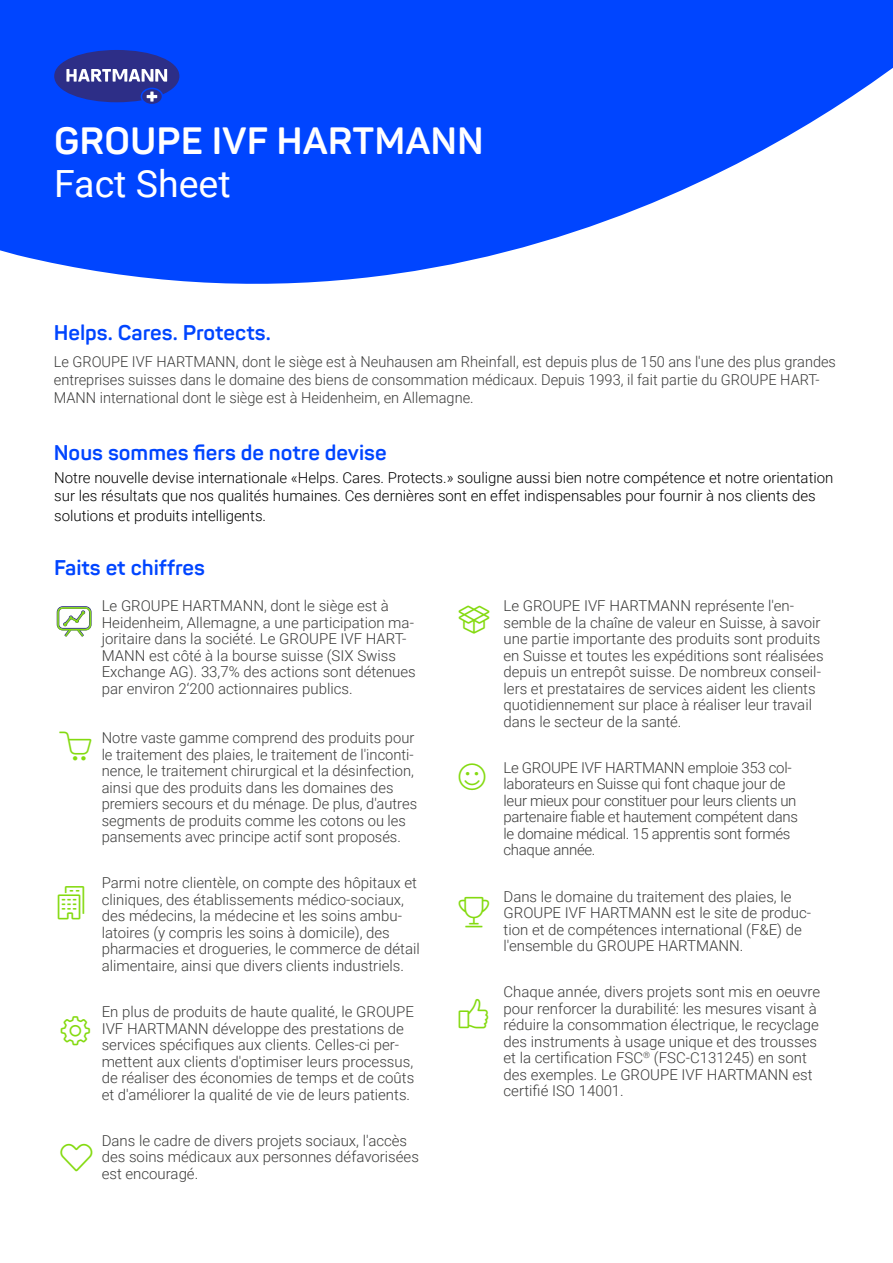
<style>
.page{position:relative;width:893px;height:1263px;background:#fff}
.page>*{position:absolute;margin:0;border:0;box-sizing:border-box;transform-origin:0 0}
.t1{font:700 37.5px "Panton";color:#fff}
.t2{font:37.5px "Roboto";color:#fff}
.t3{font:700 21px "Panton";color:#0045ff}
.t4{font:300 15px/16.5px "Roboto";color:#3c3c3b}
.t5{font:300 15px/18px "Roboto";color:#000}
.t6{font:300 15px/16.5px "Roboto";letter-spacing:-.02em;color:#3c3c3b}
</style>
<div class="page">
<svg style="left:0;top:0;width:893px;height:284px;fill:#0045ff"></svg>
<svg style="left:142px;top:89px;width:20px;height:15px"></svg>
<svg style="left:54px;top:50px;width:125px;height:52px;background:#3c4aac"></svg>
<div style="left:54px;top:119px;width:483px;height:35px;background:#0045ff"></div>
<h1 class="t1" style="left:54px;top:117px;width:431px">GROUPE IVF HARTMANN</h1>
<h1 class="t2" style="left:54px;top:157px;width:178px">Fact Sheet</h1>
<h2 class="t3" style="left:54px;top:320px;width:218px">Helps. Cares. Protects.</h2>
<p class="t4" style="left:54px;top:352px;width:784px;line-height:18px">Le GROUPE IVF HARTMANN, dont le siège est à Neuhausen am Rheinfall, est depuis plus de 150 ans l'une des plus grandes entreprises suisses dans le domaine des biens de consommation médicaux. Depuis 1993, il fait partie du GROUPE HART-<br>MANN international dont le siège est à Heidenheim, en Allemagne.</p>
<h2 class="t3" style="left:54px;top:439px;width:334px">Nous sommes fiers de notre devise</h2>
<p class="t5" style="left:54px;top:468px;width:781px">Notre nouvelle devise internationale «Helps. Cares. Protects.» souligne aussi bien notre compétence et notre orientation sur les résultats que nos qualités humaines. Ces dernières sont en effet indispensables pour fournir à nos clients des</p>
<p class="t5" style="left:54px;top:506px;width:214px">solutions et produits intelligents.</p>
<h2 class="t3" style="left:54px;top:555px;width:153px">Faits et chiffres</h2>
<p class="t4" style="left:102px;top:597px;width:316px">Le GROUPE HARTMANN, dont le siège est à Heidenheim, Allemagne, a une participation ma&shy;joritaire dans la société. Le GROUPE IVF HART-MANN est côté à la bourse suisse (SIX Swiss Exchange AG). 33,7% des actions sont détenues par environ 2‘200 actionnaires publics.</p>
<p class="t4" style="left:102px;top:729px;width:317px">Notre vaste gamme comprend des produits pour le traitement des plaies, le traitement de l'inconti&shy;nence, le traitement chirurgical et la désinfection, ainsi que des produits dans les domaines des premiers secours et du ménage. De plus, d'autres segments de produits comme les cotons ou les pansements avec principe actif sont proposés.</p>
<p class="t4" style="left:102px;top:874px;width:320px">Parmi notre clientèle, on compte des hôpitaux et cliniques, des établissements médico-sociaux, des médecins, la médecine et les soins ambu&shy;latoires (y compris les soins à domicile), des pharmacies et drogueries, le commerce de détail alimentaire, ainsi que divers clients industriels.</p>
<p class="t4" style="left:102px;top:1003px;width:314px">En plus de produits de haute qualité, le GROUPE IVF HARTMANN développe des prestations de services spécifiques aux clients. Celles-ci per&shy;mettent aux clients d'optimiser leurs processus, de réaliser des économies de temps et de coûts et d'améliorer la qualité de vie de leurs patients.</p>
<p class="t4" style="left:102px;top:1132px;width:319px">Dans le cadre de divers projets sociaux, l'accès des soins médicaux aux personnes défavorisées est encouragé.</p>
<p class="t4" style="left:504px;top:597px;width:322px">Le GROUPE IVF HARTMANN représente l'en&shy;semble de la chaîne de valeur en Suisse, à savoir une partie importante des produits sont produits en Suisse et toutes les expéditions sont réalisées depuis un entrepôt suisse. De nombreux conseil&shy;lers et prestataires de services aident les clients quotidiennement sur place à réaliser leur travail dans le secteur de la santé.</p>
<p class="t6" style="left:504px;top:759px;width:296px">Le GROUPE IVF HARTMANN emploie 353 col&shy;laborateurs en Suisse qui font chaque jour de leur mieux pour constituer pour leurs clients un partenaire fiable et hautement compétent dans le domaine médical. 15 apprentis sont formés chaque année.</p>
<p class="t4" style="left:504px;top:887px;width:309px">Dans le domaine du traitement des plaies, le GROUPE IVF HARTMANN est le site de produc&shy;tion et de compétences international (F&amp;E) de l'ensemble du GROUPE HARTMANN.</p>
<p class="t4" style="left:504px;top:983px;width:318px">Chaque année, divers projets sont mis en oeuvre pour renforcer la durabilité: les mesures visant à réduire la consommation électrique, le recyclage des instruments à usage unique et des trousses et la certification FSC<sup>®</sup> (FSC-C131245) en sont des exemples. Le GROUPE IVF HARTMANN est certifié ISO 14001.</p>
</div>
